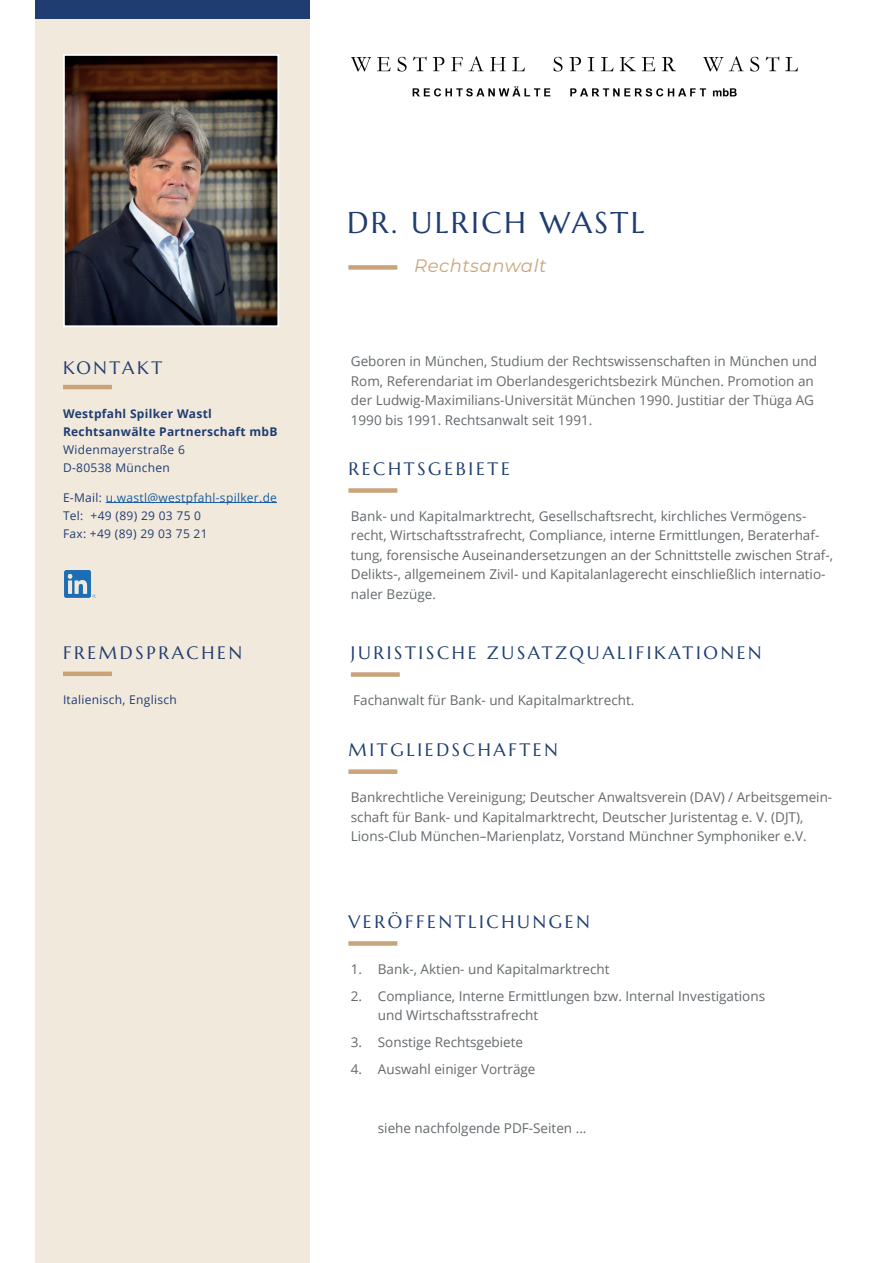
<style>
.page{position:relative;width:893px;height:1263px;background:#fff}
.page>*{position:absolute;margin:0;border:0;box-sizing:border-box;transform-origin:0 0}
.t1{font:30px "Marcellus";letter-spacing:.08em;color:#1f3d71}
.t2{font:18px "Marcellus";letter-spacing:.15em;color:#1f3d71}
.t3{font:italic 18px "Montserrat";letter-spacing:.03em;color:#c9a47b}
.t4{font:13.5px/19.5px "Open Sans";color:#64696c}
.t5{font:12px/18px "Open Sans";letter-spacing:.025em;color:#1f3d71}
.t6{font:700 12px/18px "Open Sans";letter-spacing:.025em;color:#1f3d71}
.s1{color:#175d9e}
</style>
<div class="page">
<div style="left:35px;top:0;width:275px;height:1263px;background:#f2e9dd"></div>
<div style="left:35px;top:0;width:275px;height:18px;background:#1f3d71"></div>
<div style="left:348px;top:769px;width:49px;height:5px;background:#c9a47b"></div>
<hr style="left:63px;top:385px;width:49px;height:4px;background:#c9a47b">
<div style="left:63px;top:671px;width:49px;height:5px;background:#c9a47b"></div>
<div style="left:348px;top:265px;width:49px;height:5px;background:#c9a47b"></div>
<img style="left:66px;top:57px;width:210px;height:267px">
<div style="left:63px;top:54px;width:216px;height:273px;border:2px solid #fff"></div>
<hr style="left:106px;top:502px;width:171px;height:1px;background:#175d9e">
<div style="left:348px;top:488px;width:49px;height:5px;background:#c9a47b"></div>
<div style="left:348px;top:941px;width:49px;height:5px;background:#c9a47b"></div>
<img style="left:351px;top:56px;width:447px;height:41px">
<div style="left:351px;top:672px;width:49px;height:5px;background:#c9a47b"></div>
<img style="left:64px;top:570px;width:32px;height:27px">
<h2 class="t2" style="left:63px;top:357px;width:101px">KONTAKT</h2>
<p class="t6" style="left:63px;top:404px;width:216px">Westpfahl Spilker Wastl<br>Rechtsanwälte Partnerschaft mbB</p>
<p class="t5" style="left:63px;top:440px;width:123px">Widenmayerstraße 6<br>D-80538 München</p>
<p class="t5" style="left:63px;top:488px;width:216px">E-Mail: <span class="s1">u.wastl@westpfahl-spilker.de<br></span>Tel: +49 (89) 29 03 75 0<br>Fax: +49 (89) 29 03 75 21</p>
<h2 class="t2" style="left:63px;top:642px;width:181px">FREMDSPRACHEN</h2>
<p class="t5" style="left:63px;top:691px;width:115px">Italienisch, Englisch</p>
<h1 class="t1" style="left:347px;top:204px;width:299px">DR. ULRICH WASTL</h1>
<h2 class="t3" style="left:414px;top:253px;width:134px">Rechtsanwalt</h2>
<p class="t4" style="left:351px;top:351px;width:468px">Geboren in München, Studium der Rechtswissenschaften in München und Rom, Referendariat im Oberlandesgerichtsbezirk München. Promotion an der Ludwig-Maximilians-Universität München 1990. Justitiar der Thüga AG 1990 bis 1991. Rechtsanwalt seit 1991.</p>
<h2 class="t2" style="left:348px;top:457px;width:163px">RECHTSGEBIETE</h2>
<p class="t4" style="left:351px;top:506px;width:484px">Bank- und Kapitalmarktrecht, Gesellschaftsrecht, kirchliches Vermögens&shy;recht, Wirtschaftsstrafrecht, Compliance, interne Ermittlungen, Beraterhaf&shy;tung, forensische Auseinandersetzungen an der Schnittstelle zwischen Straf-, Delikts-, allgemeinem Zivil- und Kapitalanlagerecht einschließlich internatio&shy;naler Bezüge.</p>
<h2 class="t2" style="left:351px;top:642px;width:412px">JURISTISCHE ZUSATZQUALIFIKATIONEN</h2>
<p class="t4" style="left:353px;top:690px;width:283px">Fachanwalt für Bank- und Kapitalmarktrecht.</p>
<h2 class="t2" style="left:348px;top:739px;width:211px">MITGLIEDSCHAFTEN</h2>
<p class="t4" style="left:351px;top:787px;width:483px">Bankrechtliche Vereinigung; Deutscher Anwaltsverein (DAV) / Arbeitsgemein&shy;schaft für Bank- und Kapitalmarktrecht, Deutscher Juristentag e. V. (DJT),<br>Lions-Club München–Marienplatz, Vorstand Münchner Symphoniker e.V.</p>
<h2 class="t2" style="left:348px;top:910px;width:243px">VERÖFFENTLICHUNGEN</h2>
<p class="t4" style="left:351px;top:959px;width:260px">1. Bank-, Aktien- und Kapitalmarktrecht</p>
<p class="t4" style="left:378px;top:986px;width:389px;text-indent:-27px">2. Compliance, Interne Ermittlungen bzw. Internal Investigations und Wirtschaftsstrafrecht</p>
<p class="t4" style="left:351px;top:1032px;width:174px">3. Sonstige Rechtsgebiete</p>
<p class="t4" style="left:351px;top:1059px;width:186px">4. Auswahl einiger Vorträge</p>
<p class="t4" style="left:378px;top:1118px;width:210px">siehe nachfolgende PDF-Seiten ...</p>
</div>
